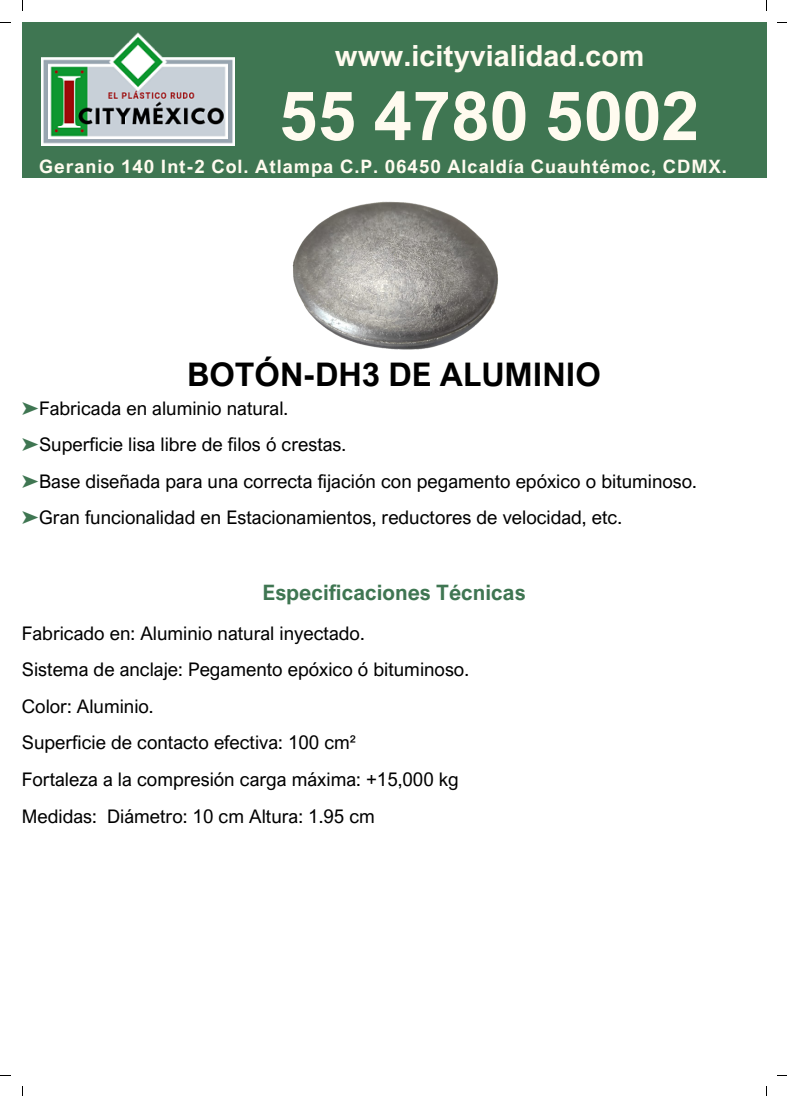
<style>
.page{position:relative;width:787px;height:1096px;background:#fff}
.page>*{position:absolute;margin:0;border:0;box-sizing:border-box;transform-origin:0 0}
.t1{font:700 68px "Arial Nova";color:#fffbef}
.t2{font:700 32.5px "Arial Nova";color:#000}
.t3{font:700 29.12px "Arial Nova";color:#fffbef}
.t4{font:700 21.25px "Arial Nova";color:#3f7652}
.t5{font:18.75px "Arial Nova";color:#000}
.t6{font:700 18.5px "Arial Nova";letter-spacing:.055em;color:#fffbef}
.s1{font-family:"Free Serif";color:#3f7652}
</style>
<div class="page">
<img style="left:292px;top:201px;width:207px;height:149px">
<div style="left:22px;top:22px;width:744px;height:155px;background:#3f7652"></div>
<img style="left:42px;top:32px;width:193px;height:113px">
<p class="t3" style="left:335px;top:38px;width:311px">www.icityvialidad.com</p>
<p class="t1" style="left:279px;top:73px;width:422px">55 4780 5002</p>
<p class="t6" style="left:39px;top:154px;width:689px">Geranio 140 Int-2 Col. Atlampa C.P. 06450 Alcaldía Cuauhtémoc, CDMX.</p>
<p class="t2" style="left:187px;top:354px;width:415px">BOTÓN-DH3 DE ALUMINIO</p>
<p class="t5" style="left:22px;top:396px;width:268px"><span class="s1">➤</span>Fabricada en aluminio natural.</p>
<h3 class="t5" style="left:22px;top:433px;width:326px"><span class="s1">➤</span>Superficie lisa libre de filos ó crestas.</h3>
<h1 class="t5" style="left:22px;top:469px;width:677px"><span class="s1">➤</span>Base diseñada para una correcta fijación con pegamento epóxico o bituminoso.</h1>
<h4 class="t5" style="left:22px;top:506px;width:602px"><span class="s1">➤</span>Gran funcionalidad en Estacionamientos, reductores de velocidad, etc.</h4>
<p class="t4" style="left:262px;top:579px;width:265px">Especificaciones Técnicas</p>
<h2 class="t5" style="left:22px;top:621px;width:344px">Fabricado en: Aluminio natural inyectado.</h2>
<p class="t5" style="left:22px;top:658px;width:449px">Sistema de anclaje: Pegamento epóxico ó bituminoso.</p>
<p class="t5" style="left:22px;top:694px;width:133px">Color: Aluminio.</p>
<p class="t5" style="left:22px;top:731px;width:336px">Superficie de contacto efectiva: 100 cm²</p>
<p class="t5" style="left:22px;top:767px;width:438px">Fortaleza a la compresión carga máxima: +15,000 kg</p>
<p class="t5" style="left:22px;top:804px;width:354px">Medidas: Diámetro: 10 cm Altura: 1.95 cm</p>
</div>
